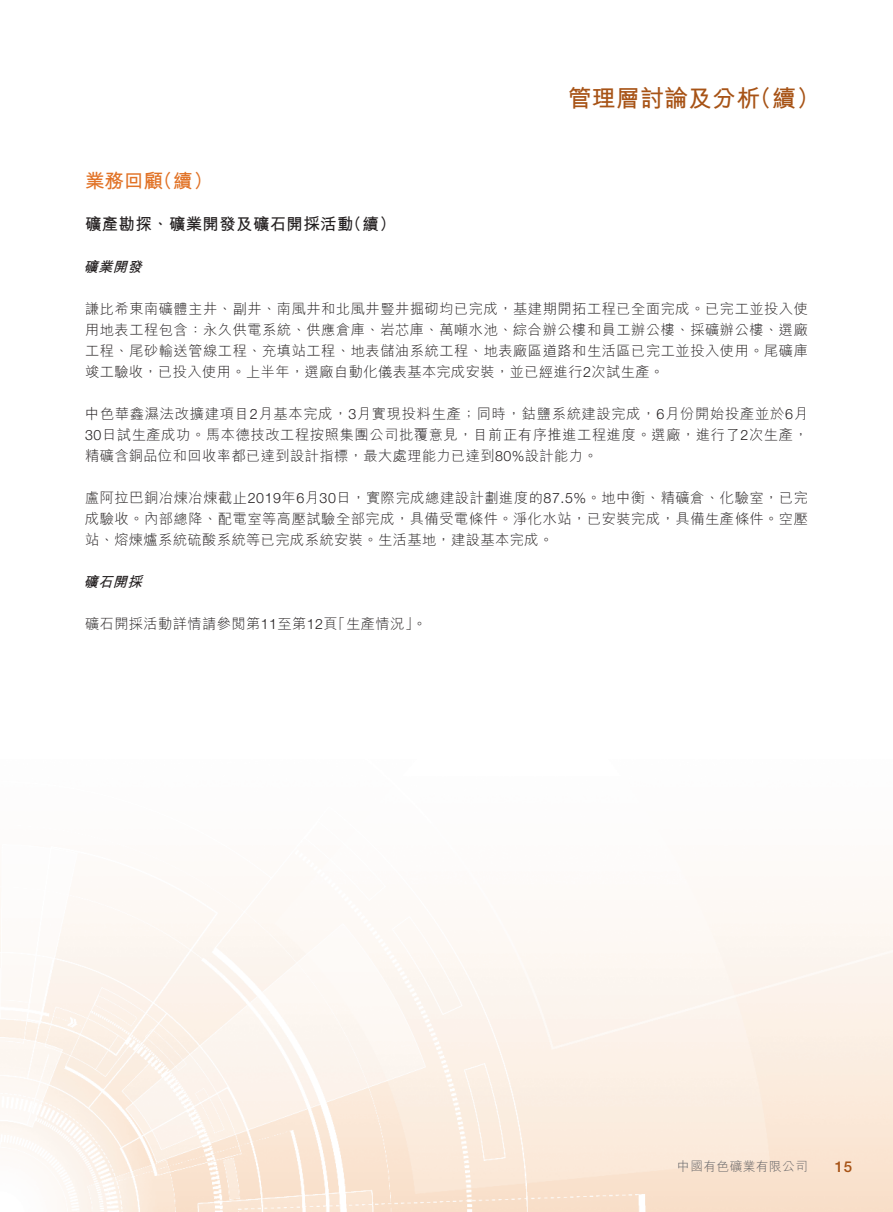
<style>
.page{position:relative;width:893px;height:1212px;background:#fff}
.page>*{position:absolute;margin:0;border:0;box-sizing:border-box;transform-origin:0 0}
.t1{font:700 24px "M Hei HK";letter-spacing:.005em;color:#a75316}
.t2{font:700 19.5px "M Hei HK";color:#e17226}
.t3{font:700 16.5px "M Hei HK";letter-spacing:.02em;color:#231f20}
.t4{font:500 15px "Helvetica Neue LT Std";color:#a75316}
.t5{font:300 14.25px/21px "M Hei HK";letter-spacing:.03em;color:#231f20;text-align:justify}
.t6{font:italic 700 14.25px "M Hei HK";color:#231f20}
.t7{font:300 12.75px "M Hei HK";letter-spacing:.03em;color:#636366}
.s1{font-family:"Helvetica Neue LT Std"}
</style>
<div class="page">
<img style="left:0;top:900px;width:893px;height:312px">
<h1 class="t1" style="left:568px;top:80px;width:254px">管理層討論及分析（續）</h1>
<h2 class="t2" style="left:85px;top:166px;width:129px">業務回顧（續）</h2>
<p class="t3" style="left:85px;top:211px;width:312px">礦產勘探、礦業開發及礦石開採活動（續）</p>
<p class="t6" style="left:84px;top:256px;width:65px">礦業開發</p>
<p class="t5" style="left:85px;top:298px;width:724px">謙比希東南礦體主井、副井、南風井和北風井豎井掘砌均已完成，基建期開拓工程已全面完成。已完工並投入使用地表工程包含：永久供電系統、供應倉庫、岩芯庫、萬噸水池、綜合辦公樓和員工辦公樓、採礦辦公樓、選廠工程、尾砂輸送管線工程、充填站工程、地表儲油系統工程、地表廠區道路和生活區已完工並投入使用。尾礦庫竣工驗收，已投入使用。上半年，選廠自動化儀表基本完成安裝，並已經進行<span class="s1">2</span>次試生產。</p>
<p class="t5" style="left:85px;top:403px;width:724px">中色華鑫濕法改擴建項目<span class="s1">2</span>月基本完成，<span class="s1">3</span>月實現投料生產；同時，鈷鹽系統建設完成，<span class="s1">6</span>月份開始投產並於<span class="s1">6</span>月<span class="s1">30</span>日試生產成功。馬本德技改工程按照集團公司批覆意見，目前正有序推進工程進度。選廠，進行了<span class="s1">2</span>次生產，精礦含銅品位和回收率都已達到設計指標，最大處理能力已達到<span class="s1">80%</span>設計能力。</p>
<p class="t5" style="left:85px;top:487px;width:724px">盧阿拉巴銅冶煉冶煉截止<span class="s1">2019</span>年<span class="s1">6</span>月<span class="s1">30</span>日，實際完成總建設計劃進度的<span class="s1">87.5%</span>。地中衡、精礦倉、化驗室，已完成驗收。內部總降、配電室等高壓試驗全部完成，具備受電條件。淨化水站，已安裝完成，具備生產條件。空壓站、熔煉爐系統硫酸系統等已完成系統安裝。生活基地，建設基本完成。</p>
<p class="t6" style="left:84px;top:571px;width:65px">礦石開採</p>
<p class="t5" style="left:85px;top:613px;width:343px">礦石開採活動詳情請參閱第<span class="s1">11</span>至第<span class="s1">12</span>頁「生產情況」。</p>
<p class="t7" style="left:677px;top:1160px;width:132px">中國有色礦業有限公司</p>
<p class="t4" style="left:835px;top:1158px;width:19px">15</p>
</div>
